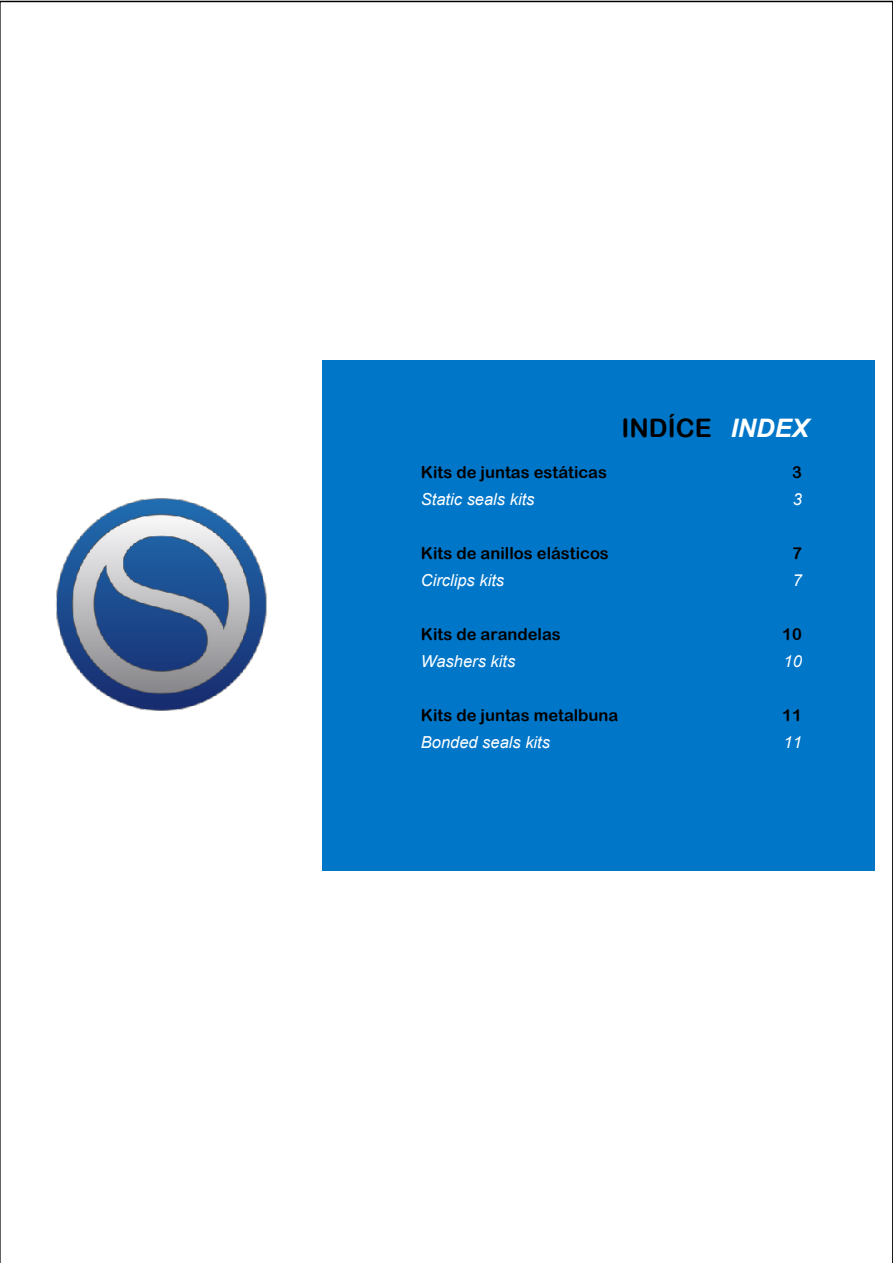
<style>
.page{position:relative;width:893px;height:1263px;background:#fff}
.page>*{position:absolute;margin:0;border:0;box-sizing:border-box;transform-origin:0 0}
.t1{font:25.5px "Arial Rounded MT Bold";color:#000}
.t2{font:16.5px "Arial Rounded MT Bold";color:#000}
.t3{font:italic 16.5px "Arial";color:#fff}
.s1{font-family:"Arial";font-weight:700;font-style:italic;color:#fff}
</style>
<div class="page">
<div style="left:322px;top:360px;width:553px;height:511px;background:#0076c8"></div>
<img style="left:56px;top:498px;width:211px;height:213px">
<p class="t2" style="left:421px;top:462px;width:188px">Kits de juntas estáticas</p>
<p class="t3" style="left:421px;top:489px;width:115px">Static seals kits</p>
<h1 class="t1" style="left:622px;top:413px;width:189px">INDÍCE <span class="s1">INDEX</span></h1>
<p class="t2" style="left:792px;top:462px;width:11px">3</p>
<p class="t3" style="left:793px;top:489px;width:11px">3</p>
<p class="t2" style="left:421px;top:543px;width:190px">Kits de anillos elásticos</p>
<p class="t3" style="left:421px;top:570px;width:85px">Circlips kits</p>
<p class="t2" style="left:421px;top:624px;width:141px">Kits de arandelas</p>
<p class="t3" style="left:421px;top:651px;width:96px">Washers kits</p>
<p class="t2" style="left:792px;top:543px;width:11px">7</p>
<p class="t3" style="left:793px;top:570px;width:11px">7</p>
<p class="t2" style="left:782px;top:624px;width:21px">10</p>
<p class="t3" style="left:783px;top:651px;width:20px">10</p>
<p class="t2" style="left:421px;top:705px;width:199px">Kits de juntas metalbuna</p>
<p class="t3" style="left:421px;top:732px;width:131px">Bonded seals kits</p>
<p class="t2" style="left:782px;top:705px;width:21px">11</p>
<p class="t3" style="left:783px;top:732px;width:20px">11</p>
</div>
